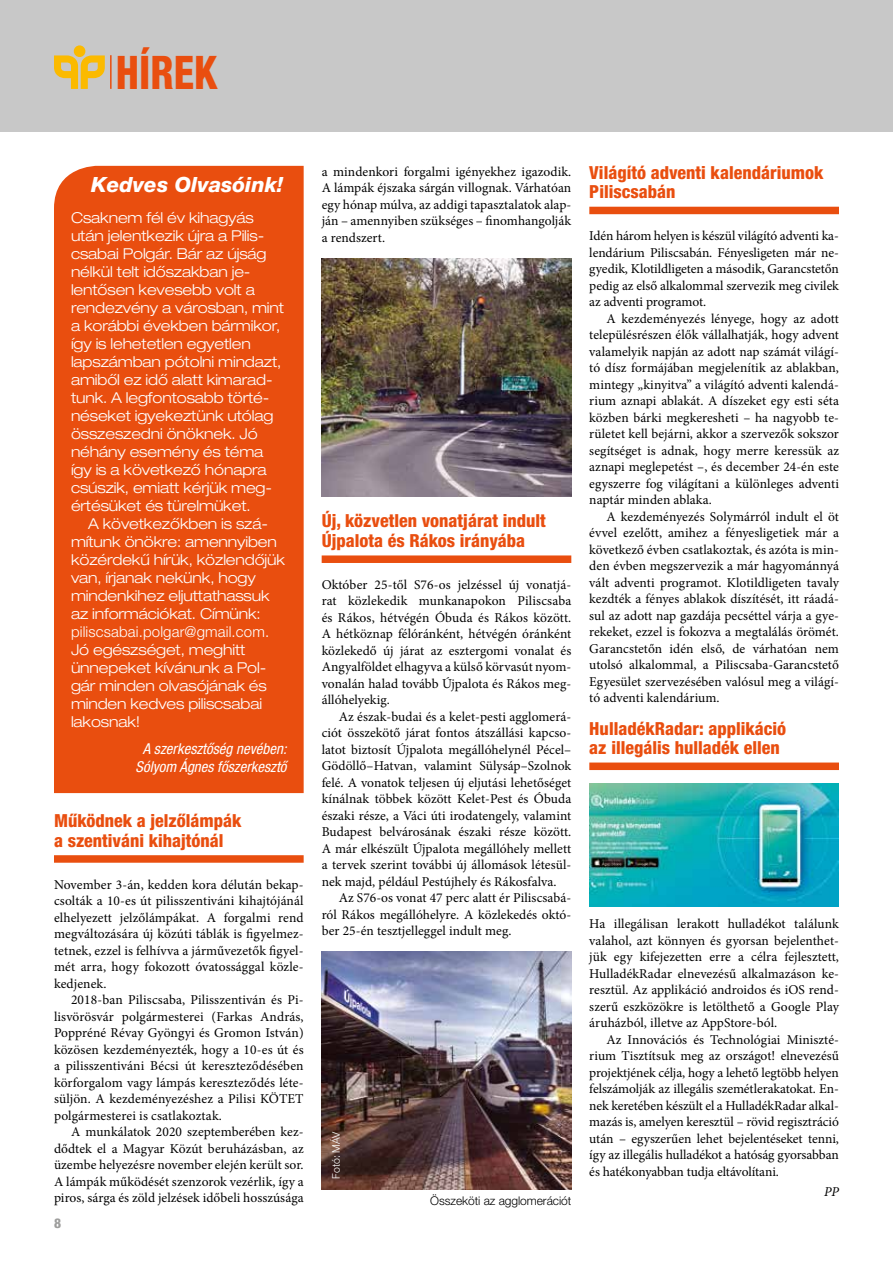
<style>
.page{position:relative;width:893px;height:1263px;background:#fff}
.page>*{position:absolute;margin:0;border:0;box-sizing:border-box;transform-origin:0 0}
.t1{font:800 condensed 46.35px "Helvetica Neue LT Pro";color:#e94e0f;scale:.88 1}
.t2{font:italic 800 21px "Helvetica Neue LT Pro";color:#fff}
.t3{font:800 condensed 18px/19.5px "Helvetica Neue LT Pro";color:#e94e0f}
.t4{font:300 expanded 15px/18px "Helvetica Neue LT Pro";letter-spacing:-.01em;color:#fff}
.t5{font:italic condensed 15px/18px "Helvetica Neue LT Pro";color:#fff;text-align:center}
.t6{font:300 15px "Helvetica Neue LT Pro";letter-spacing:.01em;color:#fff}
.t7{font:13.5px/16.5px "Minion Pro";letter-spacing:.005em;color:#000;text-align:justify}
.t8{font:italic 13.5px "Minion Pro";color:#000}
.t9{font:800 condensed 13.5px "Helvetica Neue LT Pro";color:#9d9d9c}
.t10{font:300 12px "Helvetica Neue LT Pro";letter-spacing:-.005em;color:#000}
.t11{font:300 10.5px "Helvetica Neue LT Pro";letter-spacing:-.005em;color:#fff}
</style>
<div class="page">
<div style="left:54px;top:166px;width:250px;height:627px;background:#e94e0f"></div>
<div style="left:0;top:0;width:893px;height:132px;background:#c8c8c8"></div>
<div style="left:74px;top:45px;width:11px;height:12px;background:#fbba00;border-radius:50%"></div>
<svg style="left:54px;top:55px;width:51px;height:34px"></svg>
<hr style="left:110px;top:55px;width:2px;height:34px;background:#e94e0f">
<img style="left:322px;top:258px;width:249px;height:238px">
<img style="left:322px;top:951px;width:249px;height:238px">
<div style="left:54px;top:855px;width:250px;height:8px;background:#e94e0f"></div>
<div style="left:322px;top:555px;width:249px;height:8px;background:#e94e0f"></div>
<div style="left:589px;top:207px;width:250px;height:7px;background:#e94e0f"></div>
<div style="left:589px;top:762px;width:250px;height:8px;background:#e94e0f"></div>
<img style="left:589px;top:783px;width:250px;height:123px">
<h1 class="t1" style="left:116px;top:43px;width:117px">HÍREK</h1>
<h2 class="t2" style="left:91px;top:172px;width:194px">Kedves Olvasóink!</h2>
<p class="t4" style="left:71px;top:209px;width:215px">Csaknem fél év kihagyás után jelentkezik újra a Pilis&shy;csabai Polgár. Bár az újság nélkül telt időszakban je&shy;lentősen kevesebb volt a rendezvény a városban, mint a korábbi években bármikor, így is lehetetlen egyetlen lapszámban pótolni mindazt, amiből ez idő alatt kimarad&shy;tunk. A legfontosabb törté&shy;néseket igyekeztünk utólag összeszedni önöknek. Jó néhány esemény és téma így is a következő hónapra csúszik, emiatt kérjük meg&shy;értésüket és türelmüket.</p>
<p class="t4" style="left:71px;top:515px;width:216px;text-indent:17px">A következőkben is szá&shy;mítunk önökre: amennyiben közérdekű hírük, közlendőjük van, írjanak nekünk, hogy mindenkihez eljuttathassuk az információkat. Címünk:</p>
<p class="t6" style="left:71px;top:623px;width:200px">piliscsabai.polgar@gmail.com.</p>
<p class="t4" style="left:71px;top:641px;width:197px">Jó egészséget, meghitt ünnepeket kívánunk a Pol&shy;gár minden olvasójának és minden kedves piliscsabai lakosnak!</p>
<p class="t5" style="left:136px;top:740px;width:152px">A szerkesztőség nevében:<br>Sólyom Ágnes főszerkesztő</p>
<h3 class="t3" style="left:54px;top:811px;width:189px">Működnek a jelzőlámpák a szentiváni kihajtónál</h3>
<p class="t7" style="left:54px;top:876px;width:251px">November 3-án, kedden kora délután bekap&shy;csolták a 10-es út pilisszentiváni kihajtójánál elhelyezett jelzőlámpákat. A forgalmi rend megváltozására új közúti táblák is figyelmez&shy;tetnek, ezzel is felhívva a járművezetők figyel&shy;mét arra, hogy fokozott óvatossággal közle&shy;kedjenek.</p>
<p class="t7" style="left:54px;top:992px;width:251px;text-indent:17px">2018-ban Piliscsaba, Pilisszentiván és Pi&shy;lisvörösvár polgármesterei (Farkas András, Poppréné Révay Gyöngyi és Gromon István) közösen kezdeményezték, hogy a 10-es út és a pilisszentiváni Bécsi út kereszteződésében körforgalom vagy lámpás kereszteződés léte&shy;süljön. A kezdeményezéshez a Pilisi KÖTET polgármesterei is csatlakoztak.</p>
<p class="t7" style="left:54px;top:1124px;width:251px;text-indent:17px">A munkálatok 2020 szeptemberében kez&shy;dődtek el a Magyar Közút beruházásban, az üzembe helyezésre november elején került sor.<br>A lámpák működését szenzorok vezérlik, így a piros, sárga és zöld jelzések időbeli hosszúsága</p>
<p class="t9" style="left:54px;top:1214px;width:9px">8</p>
<p class="t7" style="left:322px;top:163px;width:251px">a mindenkori forgalmi igényekhez igazodik.<br>A lámpák éjszaka sárgán villognak. Várhatóan egy hónap múlva, az addigi tapasztalatok alap&shy;ján – amennyiben szükséges – finomhangolják a rendszert.</p>
<h3 class="t3" style="left:322px;top:511px;width:226px">Új, közvetlen vonatjárat indult<br>Újpalota és Rákos irányába</h3>
<p class="t7" style="left:322px;top:576px;width:251px">Október 25-től S76-os jelzéssel új vonatjá&shy;rat közlekedik munkanapokon Piliscsaba és Rákos, hétvégén Óbuda és Rákos között.<br>A hétköznap félóránként, hétvégén óránként közlekedő új járat az esztergomi vonalat és Angyalföldet elhagyva a külső körvasút nyom&shy;vonalán halad tovább Újpalota és Rákos meg&shy;állóhelyekig.</p>
<p class="t7" style="left:322px;top:708px;width:251px;text-indent:17px">Az észak-budai és a kelet-pesti agglomerá&shy;ciót összekötő járat fontos átszállási kapcso&shy;latot biztosít Újpalota megállóhelynél Pécel– Gödöllő–Hatvan, valamint Sülysáp–Szolnok felé. A vonatok teljesen új eljutási lehetőséget kínálnak többek között Kelet-Pest és Óbuda északi része, a Váci úti irodatengely, valamint Budapest belvárosának északi része között.<br>A már elkészült Újpalota megállóhely mellett a tervek szerint további új állomások létesül&shy;nek majd, például Pestújhely és Rákosfalva.</p>
<p class="t7" style="left:322px;top:890px;width:251px;text-indent:17px">Az S76-os vonat 47 perc alatt ér Piliscsabá&shy;ról Rákos megállóhelyre. A közlekedés októ&shy;ber 25-én tesztjelleggel indult meg.</p>
<p class="t11" style="left:330px;top:1178px;width:49px;rotate:-90deg">Fotó: MÁV</p>
<p class="t10" style="left:430px;top:1194px;width:142px">Összeköti az agglomerációt</p>
<h3 class="t3" style="left:589px;top:162px;width:236px">Világító adventi kalendáriumok<br>Piliscsabán</h3>
<p class="t7" style="left:589px;top:228px;width:251px">Idén három helyen is készül világító adventi ka&shy;lendárium Piliscsabán. Fényesligeten már ne&shy;gyedik, Klotildligeten a második, Garancstetőn pedig az első alkalommal szervezik meg civilek az adventi programot.</p>
<p class="t7" style="left:589px;top:310px;width:251px;text-indent:17px">A kezdeményezés lényege, hogy az adott településrészen élők vállalhatják, hogy advent valamelyik napján az adott nap számát világí&shy;tó dísz formájában megjelenítik az ablakban, mintegy „kinyitva” a világító adventi kalendá&shy;rium aznapi ablakát. A díszeket egy esti séta közben bárki megkeresheti – ha nagyobb te&shy;rületet kell bejárni, akkor a szervezők sokszor segítséget is adnak, hogy merre keressük az aznapi meglepetést –, és december 24-én este egyszerre fog világítani a különleges adventi naptár minden ablaka.</p>
<p class="t7" style="left:589px;top:508px;width:251px;text-indent:17px">A kezdeményezés Solymárról indult el öt évvel ezelőtt, amihez a fényesligetiek már a következő évben csatlakoztak, és azóta is min&shy;den évben megszervezik a már hagyománnyá vált adventi programot. Klotildligeten tavaly kezdték a fényes ablakok díszítését, itt ráadá&shy;sul az adott nap gazdája pecséttel várja a gye&shy;rekeket, ezzel is fokozva a megtalálás örömét.<br>Garancstetőn idén első, de várhatóan nem utolsó alkalommal, a Piliscsaba-Garancstető Egyesület szervezésében valósul meg a világí&shy;tó adventi kalendárium.</p>
<h3 class="t3" style="left:589px;top:718px;width:198px">HulladékRadar: applikáció az illegális hulladék ellen</h3>
<p class="t7" style="left:589px;top:915px;width:251px">Ha illegálisan lerakott hulladékot találunk valahol, azt könnyen és gyorsan bejelenthet&shy;jük egy kifejezetten erre a célra fejlesztett, HulladékRadar elnevezésű alkalmazáson ke&shy;resztül. Az applikáció androidos és iOS rend&shy;szerű eszközökre is letölthető a Google Play áruházból, illetve az AppStore-ból.</p>
<p class="t7" style="left:589px;top:1031px;width:251px;text-indent:17px">Az Innovációs és Technológiai Miniszté&shy;rium Tisztítsuk meg az országot! elnevezésű projektjének célja, hogy a lehető legtöbb helyen felszámolják az illegális szemétlerakatokat. En&shy;nek keretében készült el a HulladékRadar alkal&shy;mazás is, amelyen keresztül – rövid regisztráció után – egyszerűen lehet bejelentéseket tenni, így az illegális hulladékot a hatóság gyorsabban és hatékonyabban tudja eltávolítani.</p>
<p class="t8" style="left:824px;top:1183px;width:16px">PP</p>
</div>
